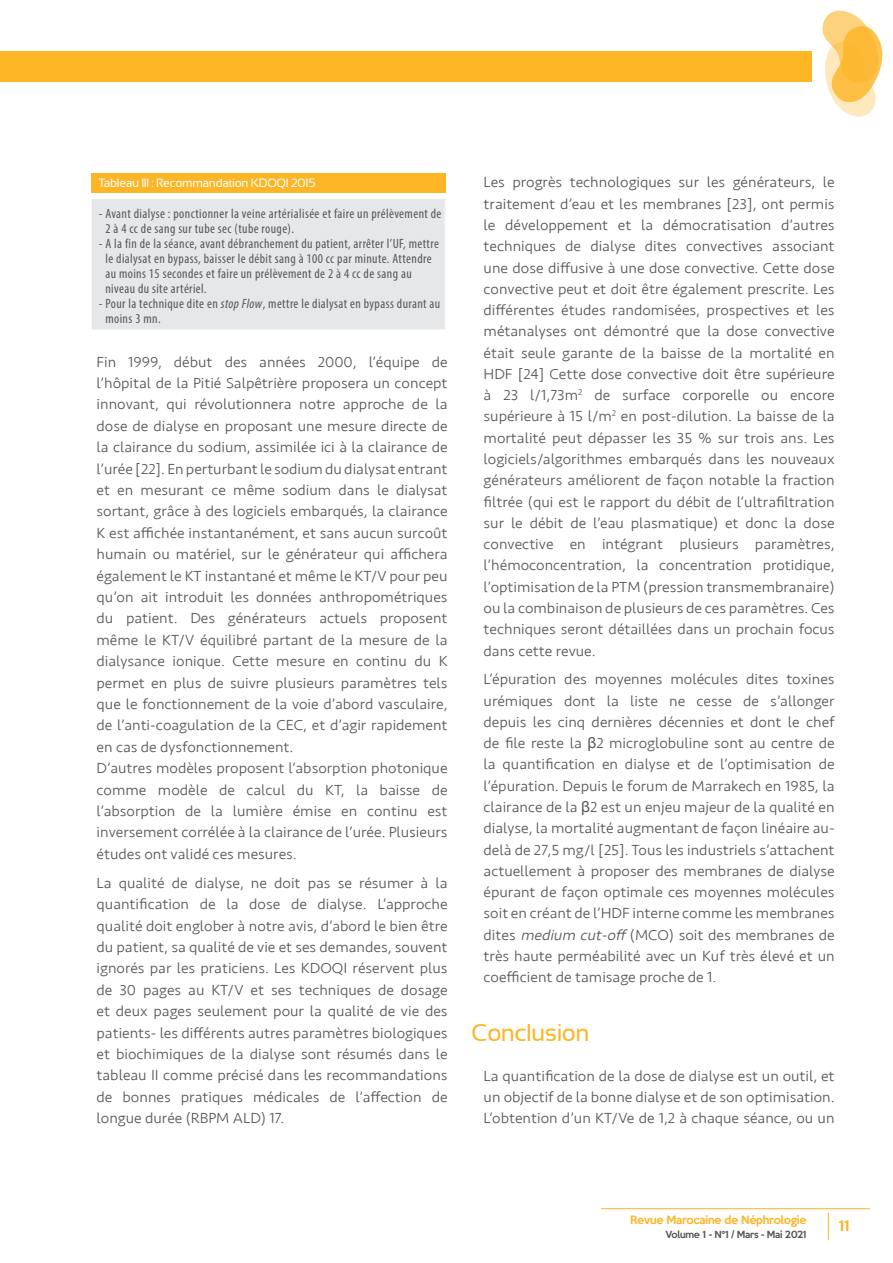
<style>
.page{position:relative;width:893px;height:1263px;background:#fff}
.page>*{position:absolute;margin:0;border:0;box-sizing:border-box;transform-origin:0 0}
._1_TITRE{font:24px "Sansation";letter-spacing:-.02em;color:#fcb525}
.texte{font:300 15px/21.3px "Seravek";color:#57585a;text-align:justify;scale:1.05 1}
.TEXTE_SANSATION{font:300 15px/21.3px "Seravek";color:#57585a;text-align:justify;scale:1.05 1}
.t1{font:condensed 13.5px/15px "Myriad Pro";letter-spacing:.03em;color:#57585a}
.t2{font:500 13.5px "Keep Calm";color:#fcb525}
.t3{font:12px "Sansation";letter-spacing:-.025em;color:#fff}
.t4{font:500 10.5px "Keep Calm";letter-spacing:-.025em;color:#fcb525}
.t5{font:500 9px "Keep Calm";letter-spacing:-.025em;color:#57585a}
.s1{font-style:italic}
.s2{font-family:"Arial";font-weight:400}
</style>
<div class="page">
<hr style="left:601px;top:1208px;width:269px;height:1px;background:#fcb525">
<svg style="left:828px;top:1213px;width:1px;height:27px"></svg>
<svg style="left:822px;top:10px;width:61px;height:107px"></svg>
<div style="left:0;top:51px;width:812px;height:31px;background:#fcb525"></div>
<div style="left:91px;top:174px;width:354px;height:19px;background:#fcb525"></div>
<div style="left:91px;top:200px;width:354px;height:130px;background:#e6e7e9"></div>
<hr style="left:91px;top:200px;width:1px;height:130px;background:#fff">
<p class="t3" style="left:99px;top:176px;width:218px">Tableau III : Recommandation KDOQI 2015</p>
<p class="t1" style="left:105px;top:205px;width:338px;text-indent:-7px">- Avant dialyse : ponctionner la veine artérialisée et faire un prélèvement de<br>2 à 4 cc de sang sur tube sec (tube rouge).</p>
<p class="t1" style="left:105px;top:235px;width:335px;text-indent:-7px">- A la fin de la séance, avant débranchement du patient, arrêter l’UF, mettre le dialysat en bypass, baisser le débit sang à 100 cc par minute. Attendre au moins 15 secondes et faire un prélèvement de 2 à 4 cc de sang au niveau du site artériel.</p>
<p class="t1" style="left:105px;top:295px;width:336px;text-indent:-7px">- Pour la technique dite en <span class="s1">stop Flow</span>, mettre le dialysat en bypass durant au moins 3 mn.</p>
<p class="texte" style="left:97px;top:351px;width:336px">Fin 1999, début des années 2000, l’équipe de l’hôpital de la Pitié Salpêtrière proposera un concept innovant, qui révolutionnera notre approche de la dose de dialyse en proposant une mesure directe de la clairance du sodium, assimilée ici à la clairance de l’urée [22]. En perturbant le sodium du dialysat entrant et en mesurant ce même sodium dans le dialysat sortant, grâce à des logiciels embarqués, la clairance K est affichée instantanément, et sans aucun surcoût humain ou matériel, sur le générateur qui affichera également le KT instantané et même le KT/V pour peu qu’on ait introduit les données anthropométriques du patient. Des générateurs actuels proposent même le KT/V équilibré partant de la mesure de la dialysance ionique. Cette mesure en continu du K permet en plus de suivre plusieurs paramètres tels que le fonctionnement de la voie d’abord vasculaire, de l’anti-coagulation de la CEC, et d’agir rapidement en cas de dysfonctionnement.</p>
<p class="texte" style="left:97px;top:758px;width:336px">D’autres modèles proposent l’absorption photonique comme modèle de calcul du KT, la baisse de l’absorption de la lumière émise en continu est inversement corrélée à la clairance de l’urée. Plusieurs études ont validé ces mesures.</p>
<p class="texte" style="left:97px;top:872px;width:336px">La qualité de dialyse, ne doit pas se résumer à la quantification de la dose de dialyse. L’approche qualité doit englober à notre avis, d’abord le bien être du patient, sa qualité de vie et ses demandes, souvent ignorés par les praticiens. Les KDOQI réservent plus de 30 pages au KT/V et ses techniques de dosage et deux pages seulement pour la qualité de vie des patients- les différents autres paramètres biologiques et biochimiques de la dialyse sont résumés dans le tableau II comme précisé dans les recommandations de bonnes pratiques médicales de l’affection de longue durée (RBPM ALD) 17.</p>
<p class="texte" style="left:484px;top:172px;width:336px">Les progrès technologiques sur les générateurs, le traitement d’eau et les membranes [23], ont permis le développement et la démocratisation d’autres techniques de dialyse dites convectives associant une dose diffusive à une dose convective. Cette dose convective peut et doit être également prescrite. Les différentes études randomisées, prospectives et les métanalyses ont démontré que la dose convective était seule garante de la baisse de la mortalité en HDF [24] Cette dose convective doit être supérieure à 23 l/1,73m<sup>2</sup> de surface corporelle ou encore supérieure à 15 l/m<sup>2</sup> en post-dilution. La baisse de la mortalité peut dépasser les 35 % sur trois ans. Les logiciels/algorithmes embarqués dans les nouveaux générateurs améliorent de façon notable la fraction filtrée (qui est le rapport du débit de l’ultrafiltration sur le débit de l’eau plasmatique) et donc la dose convective en intégrant plusieurs paramètres, l’hémoconcentration, la concentration protidique, l’optimisation de la PTM (pression transmembranaire) ou la combinaison de plusieurs de ces paramètres. Ces techniques seront détaillées dans un prochain focus dans cette revue.</p>
<p class="texte" style="left:484px;top:669px;width:336px">L’épuration des moyennes molécules dites toxines urémiques dont la liste ne cesse de s’allonger depuis les cinq dernières décennies et dont le chef de file reste la <span class="s2">β</span>2 microglobuline sont au centre de la quantification en dialyse et de l’optimisation de l’épuration. Depuis le forum de Marrakech en 1985, la clairance de la <span class="s2">β</span>2 est un enjeu majeur de la qualité en dialyse, la mortalité augmentant de façon linéaire au&shy;delà de 27,5 mg/l [25]. Tous les industriels s’attachent actuellement à proposer des membranes de dialyse épurant de façon optimale ces moyennes molécules soit en créant de l’HDF interne comme les membranes dites <span class="s1">medium cut-off</span> (MCO) soit des membranes de très haute perméabilité avec un Kuf très élevé et un coefficient de tamisage proche de 1.</p>
<p class="_1_TITRE" style="left:472px;top:1020px;width:120px">Conclusion</p>
<p class="TEXTE_SANSATION" style="left:484px;top:1065px;width:336px">La quantification de la dose de dialyse est un outil, et un objectif de la bonne dialyse et de son optimisation.<br>L’obtention d’un KT/Ve de 1,2 à chaque séance, ou un</p>
<p class="t4" style="left:630px;top:1211px;width:178px">Revue Marocaine de Néphrologie</p>
<p class="t5" style="left:665px;top:1226px;width:143px">Volume 1 - N°1 / Mars - Mai 2021</p>
<p class="t2" style="left:839px;top:1214px;width:12px">11</p>
</div>
